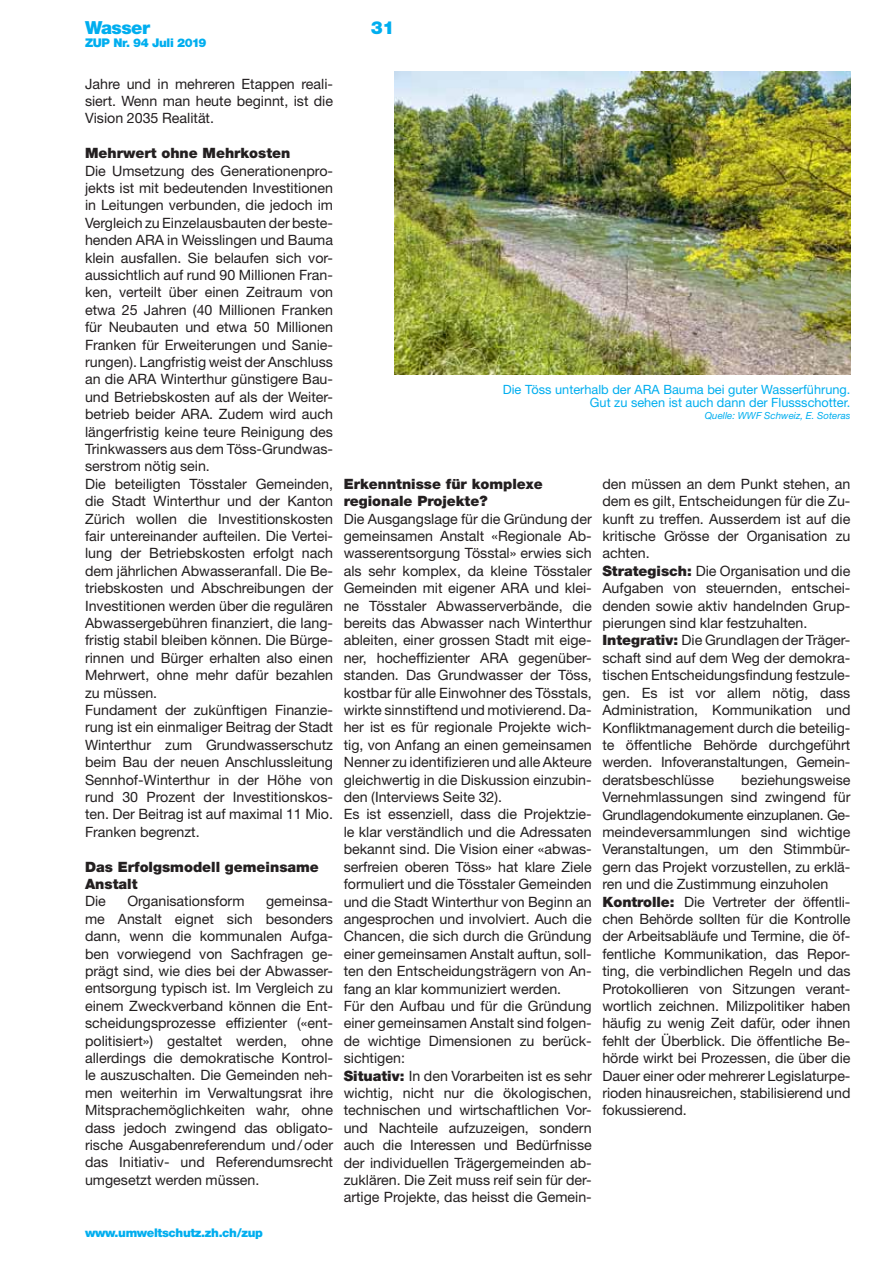
<style>
.page{position:relative;width:893px;height:1263px;background:#fff}
.page>*{position:absolute;margin:0;border:0;box-sizing:border-box;transform-origin:0 0}
.t1{font:900 18px "Helvetica Neue LT Std";letter-spacing:-.03em;color:#00aeef}
.t2{font:14.25px/17.4px "Helvetica Neue LT Std";color:#231f20}
.t3{font:900 14.25px/17.4px "Helvetica Neue LT Std";color:#231f20}
.t4{font:12.75px/13.5px "Helvetica Neue LT Std";color:#00aeef;text-align:right}
.t5{font:900 12px "Helvetica Neue LT Std";letter-spacing:-.03em;color:#00aeef}
.t6{font:italic 9.75px "Helvetica Neue LT Std";color:#00aeef}
.s1{font-weight:900}
</style>
<div class="page">
<img style="left:394px;top:71px;width:456px;height:303px">
<p class="t1" style="left:85px;top:21px;width:66px">Wasser</p>
<p class="t1" style="left:371px;top:21px;width:25px">31</p>
<p class="t5" style="left:85px;top:38px;width:123px">ZUP Nr. 94 Juli 2019</p>
<p class="t2" style="left:85px;top:77px;width:250px;text-align:justify">Jahre und in mehreren Etappen reali&shy;siert. Wenn man heute beginnt, ist die Vision 2035 Realität.</p>
<p class="t3" style="left:85px;top:146px;width:207px">Mehrwert ohne Mehrkosten</p>
<p class="t2" style="left:85px;top:164px;width:250px">Die Umsetzung des Generationenpro&shy;jekts ist mit bedeutenden Investitionen in Leitungen verbunden, die jedoch im Vergleich zu Einzelausbauten der beste&shy;henden ARA in Weisslingen und Bauma klein ausfallen. Sie belaufen sich vor&shy;aussichtlich auf rund 90 Millionen Fran&shy;ken, verteilt über einen Zeitraum von etwa 25 Jahren (40 Millionen Franken für Neubauten und etwa 50 Millionen Franken für Erweiterungen und Sanie&shy;rungen). Langfristig weist der Anschluss an die ARA Winterthur günstigere Bau&shy;und Betriebskosten auf als der Weiter&shy;betrieb beider ARA. Zudem wird auch längerfristig keine teure Reinigung des Trinkwassers aus dem Töss-Grundwas&shy;serstrom nötig sein.<br>Die beteiligten Tösstaler Gemeinden, die Stadt Winterthur und der Kanton Zürich wollen die Investitionskosten fair untereinander aufteilen. Die Vertei&shy;lung der Betriebskosten erfolgt nach dem jährlichen Abwasseranfall. Die Be&shy;triebskosten und Abschreibungen der Investitionen werden über die regulären Abwassergebühren finanziert, die lang&shy;fristig stabil bleiben können. Die Bürge&shy;rinnen und Bürger erhalten also einen Mehrwert, ohne mehr dafür bezahlen zu müssen.<br>Fundament der zukünftigen Finanzie&shy;rung ist ein einmaliger Beitrag der Stadt Winterthur zum Grundwasserschutz beim Bau der neuen Anschlussleitung Sennhof-Winterthur in der Höhe von rund 30 Prozent der Investitionskos&shy;ten. Der Beitrag ist auf maximal 11 Mio.<br>Franken begrenzt.</p>
<p class="t3" style="left:85px;top:859px;width:235px">Das Erfolgsmodell gemeinsame<br>Anstalt</p>
<p class="t2" style="left:85px;top:894px;width:22px">Die</p>
<p class="t2" style="left:127px;top:894px;width:119px">Organisationsform</p>
<p class="t2" style="left:85px;top:894px;width:250px;text-align:justify;text-indent:181px">gemeinsa&shy;me Anstalt eignet sich besonders dann, wenn die kommunalen Aufga&shy;ben vorwiegend von Sachfragen ge&shy;prägt sind, wie dies bei der Abwasser&shy;entsorgung typisch ist. Im Vergleich zu einem Zweckverband können die Ent&shy;scheidungsprozesse effizienter («ent&shy;politisiert») gestaltet werden, ohne allerdings die demokratische Kontrol&shy;le auszuschalten. Die Gemeinden neh&shy;men weiterhin im Verwaltungsrat ihre Mitsprachemöglichkeiten wahr, ohne dass jedoch zwingend das obligato&shy;rische Ausgabenreferendum und / oder das Initiativ- und Referendumsrecht umgesetzt werden müssen.</p>
<p class="t5" style="left:85px;top:1229px;width:179px">www.umweltschutz.zh.ch/zup</p>
<p class="t4" style="left:503px;top:384px;width:349px">Die Töss unterhalb der ARA Bauma bei guter Wasserführung.<br>Gut zu sehen ist auch dann der Flussschotter.</p>
<p class="t6" style="left:705px;top:410px;width:147px">Quelle: WWF Schweiz, E. Soteras</p>
<p class="t3" style="left:344px;top:477px;width:201px">Erkenntnisse für komplexe regionale Projekte?</p>
<p class="t2" style="left:344px;top:512px;width:250px">Die Ausgangslage für die Gründung der gemeinsamen Anstalt «Regionale Ab&shy;wasserentsorgung Tösstal» erwies sich als sehr komplex, da kleine Tösstaler Gemeinden mit eigener ARA und klei&shy;ne Tösstaler Abwasserverbände, die bereits das Abwasser nach Winterthur ableiten, einer grossen Stadt mit eige&shy;ner, hocheffizienter ARA gegenüber&shy;standen. Das Grundwasser der Töss, kostbar für alle Einwohner des Tösstals, wirkte sinnstiftend und motivierend. Da&shy;her ist es für regionale Projekte wich&shy;tig, von Anfang an einen gemeinsamen Nenner zu identifizieren und alle Akteure gleichwertig in die Diskussion einzubin&shy;den (Interviews Seite 32).<br>Es ist essenziell, dass die Projektzie&shy;le klar verständlich und die Adressaten bekannt sind. Die Vision einer «abwas&shy;serfreien oberen Töss» hat klare Ziele formuliert und die Tösstaler Gemeinden und die Stadt Winterthur von Beginn an angesprochen und involviert. Auch die Chancen, die sich durch die Gründung einer gemeinsamen Anstalt auftun, soll&shy;ten den Entscheidungsträgern von An&shy;fang an klar kommuniziert werden.<br>Für den Aufbau und für die Gründung einer gemeinsamen Anstalt sind folgen&shy;de wichtige Dimensionen zu berück&shy;sichtigen:<br><span class="s1">Situativ:</span> In den Vorarbeiten ist es sehr wichtig, nicht nur die ökologischen, technischen und wirtschaftlichen Vor&shy;und Nachteile aufzuzeigen, sondern auch die Interessen und Bedürfnisse der individuellen Trägergemeinden ab&shy;zuklären. Die Zeit muss reif sein für der&shy;artige Projekte, das heisst die Gemein-</p>
<p class="t2" style="left:602px;top:477px;width:250px">den müssen an dem Punkt stehen, an dem es gilt, Entscheidungen für die Zu&shy;kunft zu treffen. Ausserdem ist auf die kritische Grösse der Organisation zu achten.<br><span class="s1">Strategisch:</span> Die Organisation und die Aufgaben von steuernden, entschei&shy;denden sowie aktiv handelnden Grup&shy;pierungen sind klar festzuhalten.<br><span class="s1">Integrativ:</span> Die Grundlagen der Träger&shy;schaft sind auf dem Weg der demokra&shy;tischen Entscheidungsfindung festzule&shy;gen. Es ist vor allem nötig, dass Administration, Kommunikation und Konfliktmanagement durch die beteilig&shy;te öffentliche Behörde durchgeführt werden. Infoveranstaltungen, Gemein&shy;de ratsbeschlüsse</p>
<p class="t2" style="left:602px;top:773px;width:250px;text-indent:139px">beziehungsweise Vernehmlassungen sind zwingend für Grundlagendokumente einzuplanen. Ge&shy;meindeversammlungen sind wichtige Veranstaltungen, um den Stimmbür&shy;gern das Projekt vorzustellen, zu erklä&shy;ren und die Zustimmung einzuholen <span class="s1">Kontrolle:</span> Die Vertreter der öffentli&shy;chen Behörde sollten für die Kontrolle der Arbeitsabläufe und Termine, die öf&shy;fentliche Kommunikation, das Repor&shy;ting, die verbindlichen Regeln und das Protokollieren von Sitzungen verant&shy;wortlich zeichnen. Milizpolitiker haben häufig zu wenig Zeit dafür, oder ihnen fehlt der Überblick. Die öffentliche Be&shy;hörde wirkt bei Prozessen, die über die Dauer einer oder mehrerer Legislaturpe&shy;rioden hinausreichen, stabilisierend und fokussierend.</p>
</div>
